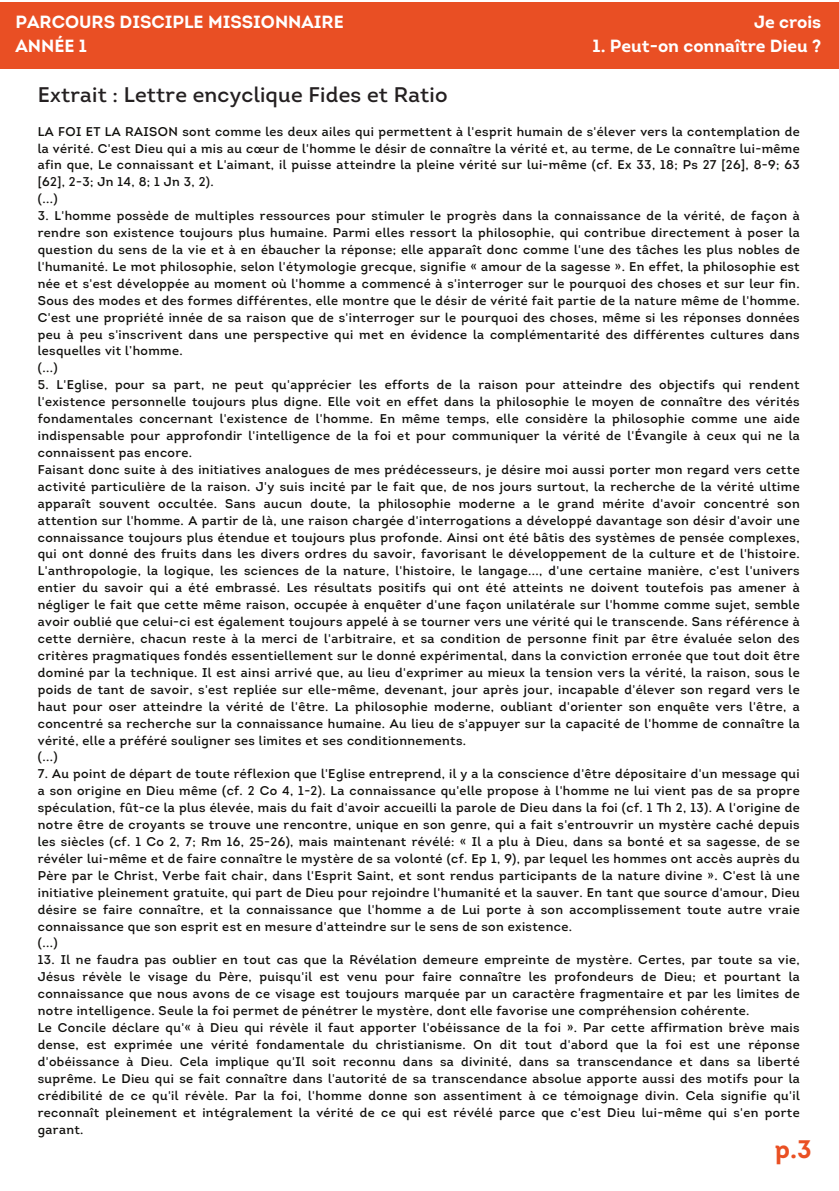
<style>
.page{position:relative;width:839px;height:1191px;background:#fff}
.page>*{position:absolute;margin:0;border:0;box-sizing:border-box;transform-origin:0 0}
.t1{font:700 25.4px "Intro";color:#ea5023}
.t2{font:21.2px "Intro";letter-spacing:.01em;color:#242021}
.t3{font:700 17.6px/24.4px "Intro";color:#fff}
.t4{font:12.6px/17px "Intro";letter-spacing:.03em;color:#100f0c}
</style>
<div class="page">
<div style="left:0;top:2px;width:838px;height:67px;background:#e94f24"></div>
<h3 class="t3" style="left:16px;top:9px;width:330px">PARCOURS DISCIPLE MISSIONNAIRE<br>ANNÉE 1</h3>
<h3 class="t3" style="left:754px;top:9px;width:69px">Je crois</h3>
<h3 class="t3" style="left:592px;top:34px;width:230px">1. Peut-on connaître Dieu ?</h3>
<h2 class="t2" style="left:38px;top:81px;width:411px">Extrait : Lettre encyclique Fides et Ratio</h2>
<p class="t4" style="left:38px;top:123px;width:763px">LA FOI ET LA RAISON sont comme les deux ailes qui permettent à l'esprit humain de s'élever vers la contemplation de la vérité. C'est Dieu qui a mis au cœur de l'homme le désir de connaître la vérité et, au terme, de Le connaître lui-même afin que, Le connaissant et L'aimant, il puisse atteindre la pleine vérité sur lui-même (cf. Ex 33, 18; Ps 27 [26], 8-9; 63 [62], 2-3; Jn 14, 8; 1 Jn 3, 2).<br>(...)</p>
<p class="t4" style="left:38px;top:207px;width:763px">3. L'homme possède de multiples ressources pour stimuler le progrès dans la connaissance de la vérité, de façon à rendre son existence toujours plus humaine. Parmi elles ressort la philosophie, qui contribue directement à poser la question du sens de la vie et à en ébaucher la réponse; elle apparaît donc comme l'une des tâches les plus nobles de l'humanité. Le mot philosophie, selon l'étymologie grecque, signifie « amour de la sagesse ». En effet, la philosophie est née et s'est développée au moment où l'homme a commencé à s'interroger sur le pourquoi des choses et sur leur fin.<br>Sous des modes et des formes différentes, elle montre que le désir de vérité fait partie de la nature même de l'homme.<br>C'est une propriété innée de sa raison que de s'interroger sur le pourquoi des choses, même si les réponses données peu à peu s'inscrivent dans une perspective qui met en évidence la complémentarité des différentes cultures dans lesquelles vit l’homme.<br>(...)</p>
<p class="t4" style="left:38px;top:376px;width:763px">5. L'Eglise, pour sa part, ne peut qu'apprécier les efforts de la raison pour atteindre des objectifs qui rendent l'existence personnelle toujours plus digne. Elle voit en effet dans la philosophie le moyen de connaître des vérités fondamentales concernant l'existence de l'homme. En même temps, elle considère la philosophie comme une aide indispensable pour approfondir l'intelligence de la foi et pour communiquer la vérité de l'Évangile à ceux qui ne la connaissent pas encore.<br>Faisant donc suite à des initiatives analogues de mes prédécesseurs, je désire moi aussi porter mon regard vers cette activité particulière de la raison. J'y suis incité par le fait que, de nos jours surtout, la recherche de la vérité ultime apparaît souvent occultée. Sans aucun doute, la philosophie moderne a le grand mérite d'avoir concentré son attention sur l'homme. A partir de là, une raison chargée d'interrogations a développé davantage son désir d'avoir une connaissance toujours plus étendue et toujours plus profonde. Ainsi ont été bâtis des systèmes de pensée complexes, qui ont donné des fruits dans les divers ordres du savoir, favorisant le développement de la culture et de l'histoire.<br>L'anthropologie, la logique, les sciences de la nature, l'histoire, le langage..., d'une certaine manière, c'est l'univers entier du savoir qui a été embrassé. Les résultats positifs qui ont été atteints ne doivent toutefois pas amener à négliger le fait que cette même raison, occupée à enquêter d'une façon unilatérale sur l'homme comme sujet, semble avoir oublié que celui-ci est également toujours appelé à se tourner vers une vérité qui le transcende. Sans référence à cette dernière, chacun reste à la merci de l'arbitraire, et sa condition de personne finit par être évaluée selon des critères pragmatiques fondés essentiellement sur le donné expérimental, dans la conviction erronée que tout doit être dominé par la technique. Il est ainsi arrivé que, au lieu d'exprimer au mieux la tension vers la vérité, la raison, sous le poids de tant de savoir, s'est repliée sur elle-même, devenant, jour après jour, incapable d'élever son regard vers le haut pour oser atteindre la vérité de l'être. La philosophie moderne, oubliant d'orienter son enquête vers l'être, a concentré sa recherche sur la connaissance humaine. Au lieu de s'appuyer sur la capacité de l'homme de connaître la vérité, elle a préféré souligner ses limites et ses conditionnements.<br>(...)</p>
<p class="t4" style="left:38px;top:765px;width:763px">7. Au point de départ de toute réflexion que l'Eglise entreprend, il y a la conscience d'être dépositaire d'un message qui a son origine en Dieu même (cf. 2 Co 4, 1-2). La connaissance qu'elle propose à l'homme ne lui vient pas de sa propre spéculation, fût-ce la plus élevée, mais du fait d'avoir accueilli la parole de Dieu dans la foi (cf. 1 Th 2, 13). A l'origine de notre être de croyants se trouve une rencontre, unique en son genre, qui a fait s'entrouvrir un mystère caché depuis les siècles (cf. 1 Co 2, 7; Rm 16, 25-26), mais maintenant révélé: « Il a plu à Dieu, dans sa bonté et sa sagesse, de se révéler lui-même et de faire connaître le mystère de sa volonté (cf. Ep 1, 9), par lequel les hommes ont accès auprès du Père par le Christ, Verbe fait chair, dans l'Esprit Saint, et sont rendus participants de la nature divine ». C'est là une initiative pleinement gratuite, qui part de Dieu pour rejoindre l'humanité et la sauver. En tant que source d'amour, Dieu désire se faire connaître, et la connaissance que l'homme a de Lui porte à son accomplissement toute autre vraie connaissance que son esprit est en mesure d'atteindre sur le sens de son existence.<br>(...)</p>
<p class="t4" style="left:38px;top:951px;width:763px">13. Il ne faudra pas oublier en tout cas que la Révélation demeure empreinte de mystère. Certes, par toute sa vie, Jésus révèle le visage du Père, puisqu'il est venu pour faire connaître les profondeurs de Dieu; et pourtant la connaissance que nous avons de ce visage est toujours marquée par un caractère fragmentaire et par les limites de notre intelligence. Seule la foi permet de pénétrer le mystère, dont elle favorise une compréhension cohérente.<br>Le Concile déclare qu'« à Dieu qui révèle il faut apporter l'obéissance de la foi ». Par cette affirmation brève mais dense, est exprimée une vérité fondamentale du christianisme. On dit tout d'abord que la foi est une réponse d'obéissance à Dieu. Cela implique qu'Il soit reconnu dans sa divinité, dans sa transcendance et dans sa liberté suprême. Le Dieu qui se fait connaître dans l'autorité de sa transcendance absolue apporte aussi des motifs pour la crédibilité de ce qu'il révèle. Par la foi, l'homme donne son assentiment à ce témoignage divin. Cela signifie qu'il reconnaît pleinement et intégralement la vérité de ce qui est révélé parce que c'est Dieu lui-même qui s'en porte garant.</p>
<h1 class="t1" style="left:775px;top:1132px;width:38px">p.3</h1>
</div>
